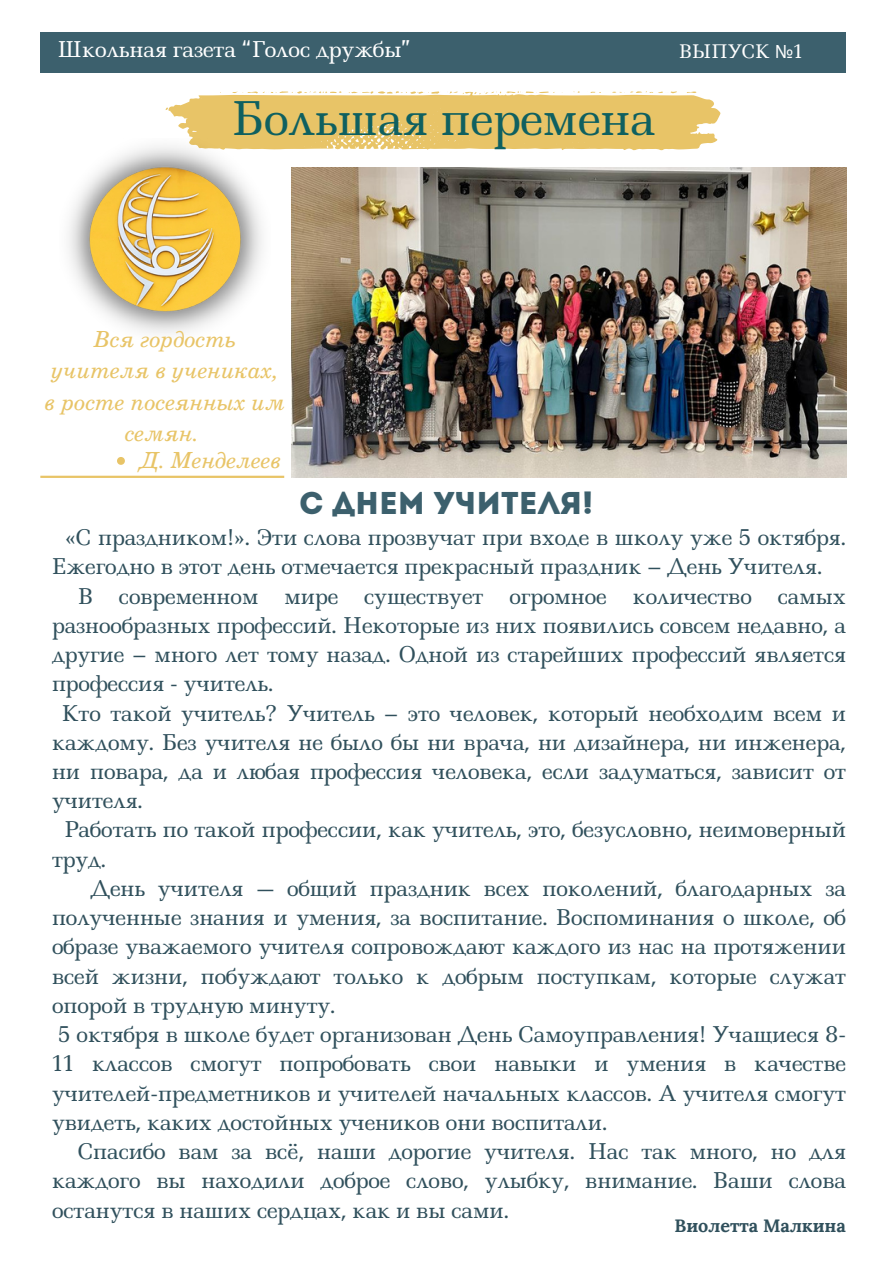
<style>
.page{position:relative;width:893px;height:1264px;background:#fff}
.page>*{position:absolute;margin:0;border:0;box-sizing:border-box;transform-origin:0 0}
.t1{font:45.15px "Ledger";color:#0f6060}
.t2{font:31.5px "Intro";color:#3c606d}
.t3{font:italic 22.2px/31.5px "Te X Gyre Schola";color:#e8c467;text-align:center}
.t4{font:21.15px/29.2px "Ledger";color:#30505c;text-align:justify}
.t5{font:21.15px "Ledger";color:#fff}
.t6{font:18.15px "Ledger";color:#fff}
.t7{font:700 18px "Lora";color:#30505c}
.s1{font-family:"Noto Sans"}
</style>
<div class="page">
<div style="left:40px;top:32px;width:806px;height:41px;background:#3c606d"></div>
<svg style="left:166px;top:91px;width:554px;height:60px;background:#ebcc7c"></svg>
<img style="left:69px;top:138px;width:202px;height:196px">
<img style="left:292px;top:167px;width:554px;height:310px">
<svg style="left:117px;top:457px;width:8px;height:8px"></svg>
<hr style="left:40px;top:475px;width:244px;height:3px;background:#e8c467">
<p class="t5" style="left:57px;top:35px;width:356px">Школьная газета “Голос дружбы”</p>
<p class="t6" style="left:679px;top:39px;width:125px">ВЫПУСК <span class="s1">№</span>1</p>
<p class="t1" style="left:232px;top:87px;width:424px">Большая перемена</p>
<p class="t3" style="left:45px;top:322px;width:241px">Вся гордость учителя в учениках, в росте посеянных им семян.</p>
<p class="t3" style="left:140px;top:443px;width:143px">Д. Менделеев</p>
<p class="t2" style="left:299px;top:490px;width:296px">С Днем учителя!</p>
<p class="t4" style="left:52px;top:522px;width:795px;text-indent:13px">«С праздником!». Эти слова прозвучат при входе в школу уже 5 октября.<br>Ежегодно в этот день отмечается прекрасный праздник – День Учителя.</p>
<p class="t4" style="left:52px;top:581px;width:795px;text-indent:26px">В современном мире существует огромное количество самых разнообразных профессий. Некоторые из них появились совсем недавно, а другие – много лет тому назад. Одной из старейших профессий является профессия - учитель.</p>
<p class="t4" style="left:52px;top:698px;width:795px;text-indent:10px">Кто такой учитель? Учитель – это человек, который необходим всем и каждому. Без учителя не было бы ни врача, ни дизайнера, ни инженера, ни повара, да и любая профессия человека, если задуматься, зависит от учителя.</p>
<p class="t4" style="left:52px;top:815px;width:795px;text-indent:13px">Работать по такой профессии, как учитель, это, безусловно, неимоверный труд.</p>
<p class="t4" style="left:52px;top:873px;width:795px;text-indent:38px">День учителя — общий праздник всех поколений, благодарных за полученные знания и умения, за воспитание. Воспоминания о школе, об образе уважаемого учителя сопровождают каждого из нас на протяжении всей жизни, побуждают только к добрым поступкам, которые служат опорой в трудную минуту.</p>
<p class="t4" style="left:52px;top:1019px;width:795px">5 октября в школе будет организован День Самоуправления! Учащиеся 8- 11 классов смогут попробовать свои навыки и умения в качестве учителей-предметников и учителей начальных классов. А учителя смогут увидеть, каких достойных учеников они воспитали.</p>
<p class="t4" style="left:52px;top:1136px;width:795px;text-indent:26px">Спасибо вам за всё, наши дорогие учителя. Нас так много, но для каждого вы находили доброе слово, улыбку, внимание. Ваши слова останутся в наших сердцах, как и вы сами.</p>
<p class="t7" style="left:674px;top:1214px;width:173px">Виолетта Малкина</p>
</div>
